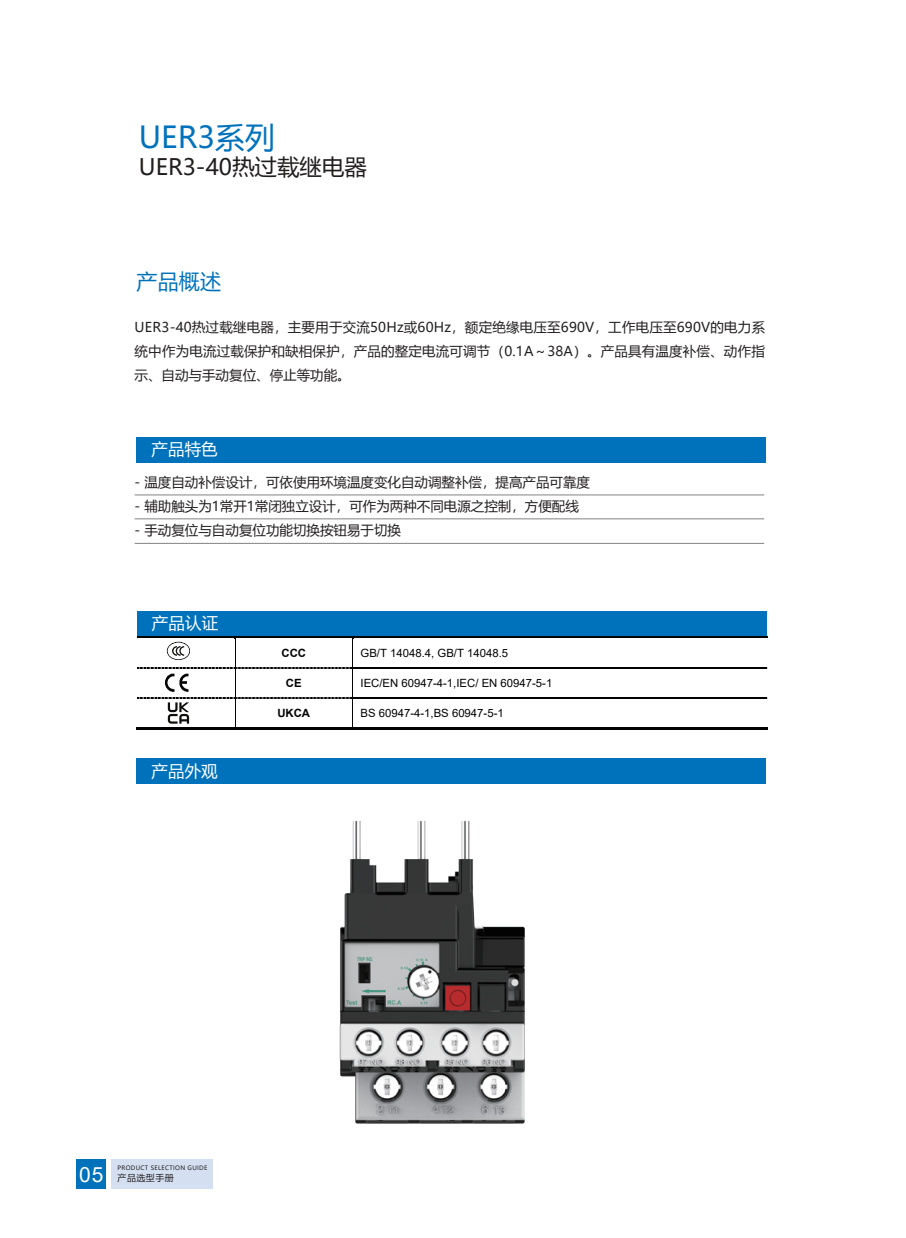
<style>
.page{position:relative;width:906px;height:1238px;background:#fff}
.page>*{position:absolute;margin:0;border:0;box-sizing:border-box;transform-origin:0 0}
.t1{font:30px "Microsoft Ya Hei";color:#0072bc}
.t2{font:22.5px "Microsoft Ya Hei";color:#221e1e}
.t3{font:21px "Microsoft Ya Hei";color:#0072bc}
.t4{font:21px "Arial";color:#fff}
.t5{font:16.5px "Microsoft Ya Hei";letter-spacing:.01em;color:#fff}
.t6{font:13.5px/24px "Microsoft Ya Hei";color:#231f20;text-align:justify}
.t7{font:11.4px "Arial";color:#030303}
.t8{font:700 11.4px "Arial";letter-spacing:-.005em;color:#030303}
.t9{font:9px "Microsoft Ya Hei";letter-spacing:.05em;color:#231f20}
.t10{font:6px "Microsoft Ya Hei";letter-spacing:.05em;color:#231f20}
</style>
<div class="page">
<hr style="left:135px;top:494px;width:629px;height:1px;background:#808285">
<hr style="left:135px;top:518px;width:629px;height:1px;background:#808285">
<hr style="left:135px;top:543px;width:629px;height:1px;background:#808285">
<div style="left:136px;top:437px;width:630px;height:25px;background:#0072bc"></div>
<div style="left:136px;top:758px;width:630px;height:26px;background:#0072bc"></div>
<div style="left:137px;top:611px;width:629px;height:26px;background:#0072bc"></div>
<hr style="left:136px;top:727px;width:99px;height:2px;background:#030303">
<svg style="left:137px;top:636px;width:630px;height:93px"></svg>
<img style="left:339px;top:821px;width:186px;height:303px">
<div style="left:77px;top:1159px;width:29px;height:29px;background:#0072bc"></div>
<div style="left:111px;top:1159px;width:102px;height:29px;background:#d4e0f1"></div>
<h1 class="t1" style="left:139px;top:117px;width:138px">UER3系列</h1>
<h2 class="t2" style="left:139px;top:151px;width:230px">UER3-40热过载继电器</h2>
<h3 class="t3" style="left:136px;top:268px;width:86px">产品概述</h3>
<p class="t6" style="left:135px;top:315px;width:632px">UER3-40热过载继电器，主要用于交流50Hz或60Hz，额定绝缘电压至690V，工作电压至690V的电力系统中作为电流过载保护和缺相保护，产品的整定电流可调节（0.1A～38A）。产品具有温度补偿、动作指示、自动与手动复位、停止等功能。</p>
<p class="t5" style="left:151px;top:437px;width:68px">产品特色</p>
<p class="t6" style="left:135px;top:470px;width:457px">- 温度自动补偿设计，可依使用环境温度变化自动调整补偿，提高产品可靠度</p>
<p class="t6" style="left:135px;top:494px;width:446px">- 辅助触头为1常开1常闭独立设计，可作为两种不同电源之控制，方便配线</p>
<p class="t6" style="left:135px;top:518px;width:268px">- 手动复位与自动复位功能切换按钮易于切换</p>
<p class="t5" style="left:152px;top:612px;width:68px">产品认证</p>
<p class="t5" style="left:151px;top:759px;width:68px">产品外观</p>
<p class="t8" style="left:281px;top:645px;width:26px">CCC</p>
<p class="t7" style="left:360px;top:645px;width:149px">GB/T 14048.4, GB/T 14048.5</p>
<p class="t8" style="left:286px;top:675px;width:17px">CE</p>
<p class="t7" style="left:360px;top:675px;width:193px">IEC/EN 60947-4-1,IEC/ EN 60947-5-1</p>
<p class="t8" style="left:277px;top:705px;width:34px">UKCA</p>
<p class="t7" style="left:360px;top:705px;width:145px">BS 60947-4-1,BS 60947-5-1</p>
<h3 class="t4" style="left:79px;top:1160px;width:26px">05</h3>
<p class="t10" style="left:118px;top:1164px;width:91px">PRODUCT SELECTION GUIDE</p>
<p class="t9" style="left:118px;top:1171px;width:58px">产品选型手册</p>
</div>
